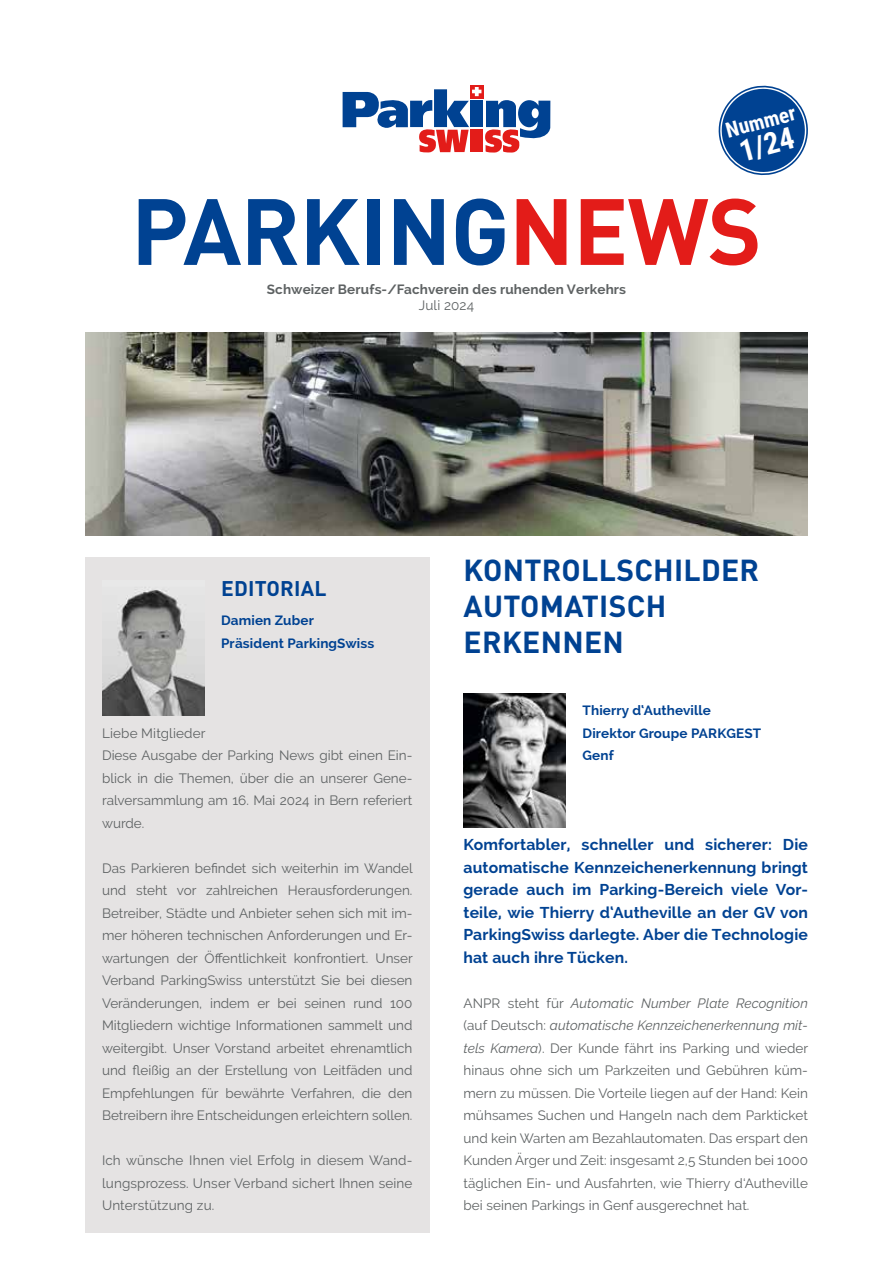
<style>
.page{position:relative;width:893px;height:1263px;background:#fff}
.page>*{position:absolute;margin:0;border:0;box-sizing:border-box;transform-origin:0 0}
.t1{font:700 92.4px "DINOT";letter-spacing:-.01em;color:#004292}
.t2{font:700 30px/36px "DINOT";letter-spacing:.01em;color:#004292}
.t3{font:700 30px "Roboto Condensed";color:#fff}
.t4{font:700 21px "DINOT";letter-spacing:.01em;color:#004292}
.t5{font:700 21px "Roboto Condensed";color:#fff}
.t6{font:700 15.75px/22.5px "Raleway";letter-spacing:.01em;color:#004292;text-align:justify}
.t7{font:13.5px/22.5px "Raleway";color:#5e6263;text-align:justify}
.t8{font:700 13.5px/22.5px "Raleway";letter-spacing:.01em;color:#004292}
.t9{font:700 13.5px "Raleway";letter-spacing:.01em;color:#5e6263}
.s1{color:#e31c19}
.s2{font-style:italic}
</style>
<div class="page">
<div style="left:85px;top:558px;width:344px;height:675px;background:#e5e3e3"></div>
<img style="left:102px;top:589px;width:102px;height:126px">
<img style="left:85px;top:333px;width:723px;height:202px">
<img style="left:463px;top:693px;width:103px;height:135px">
<div style="left:470px;top:85px;width:13px;height:13px;background:#e31c19"></div>
<svg style="left:343px;top:87px;width:207px;height:66px"></svg>
<svg style="left:718px;top:85px;width:90px;height:91px"></svg>
<h3 class="t5" style="left:722px;top:116px;width:73px;rotate:-15deg">Nummer</h3>
<h2 class="t3" style="left:735px;top:131px;width:57px;rotate:-15deg">1/24</h2>
<h1 class="t1" style="left:131px;top:171px;width:632px">PARKING<span class="s1">NEWS</span></h1>
<p class="t9" style="left:267px;top:281px;width:361px">Schweizer Berufs-/Fachverein des ruhenden Verkehrs</p>
<p class="t7" style="left:419px;top:294px;width:57px">Juli 2024</p>
<h3 class="t4" style="left:221px;top:575px;width:107px">EDITORIAL</h3>
<p class="t8" style="left:221px;top:609px;width:155px">Damien Zuber<br>Präsident ParkingSwiss</p>
<p class="t7" style="left:102px;top:721px;width:312px;text-align:left">Liebe Mitglieder<br>Diese Ausgabe der Parking News gibt einen Ein&shy;blick in die Themen, über die an unserer Gene&shy;ralversammlung am 16. Mai 2024 in Bern referiert wurde.</p>
<p class="t7" style="left:102px;top:857px;width:312px">Das Parkieren befindet sich weiterhin im Wandel und steht vor zahlreichen Herausforderungen.<br>Betreiber, Städte und Anbieter sehen sich mit im&shy;mer höheren technischen Anforderungen und Er&shy;wartungen der Öffentlichkeit konfrontiert. Unser Verband ParkingSwiss unterstützt Sie bei diesen Veränderungen, indem er bei seinen rund 100<br>Mitgliedern wichtige Informationen sammelt und weitergibt. Unser Vorstand arbeitet ehrenamtlich und fleißig an der Erstellung von Leitfäden und Empfehlungen für bewährte Verfahren, die den Betreibern ihre Entscheidungen erleichtern sollen.</p>
<p class="t7" style="left:102px;top:1149px;width:312px">Ich wünsche Ihnen viel Erfolg in diesem Wand&shy;lungsprozess. Unser Verband sichert Ihnen seine Unterstützung zu.</p>
<h2 class="t2" style="left:464px;top:551px;width:297px">KONTROLLSCHILDER<br>AUTOMATISCH<br>ERKENNEN</h2>
<p class="t8" style="left:583px;top:699px;width:180px">Thierry d‘Autheville<br>Direktor Groupe PARKGEST<br>Genf</p>
<p class="t6" style="left:463px;top:833px;width:346px">Komfortabler, schneller und sicherer: Die automatische Kennzeichenerkennung bringt gerade auch im Parking-Bereich viele Vor&shy;teile, wie Thierry d‘Autheville an der GV von ParkingSwiss darlegte. Aber die Technologie hat auch ihre Tücken.</p>
<p class="t7" style="left:463px;top:991px;width:346px">ANPR steht für <span class="s2">Automatic Number Plate Recognition </span>(auf Deutsch: <span class="s2">automatische Kennzeichenerkennung mit&shy;tels Kamera</span>). Der Kunde fährt ins Parking und wieder hinaus ohne sich um Parkzeiten und Gebühren küm&shy;mern zu müssen. Die Vorteile liegen auf der Hand: Kein mühsames Suchen und Hangeln nach dem Parkticket und kein Warten am Bezahlautomaten. Das erspart den Kunden Ärger und Zeit: insgesamt 2,5 Stunden bei 1000 täglichen Ein- und Ausfahrten, wie Thierry d‘Autheville bei seinen Parkings in Genf ausgerechnet hat.</p>
</div>
